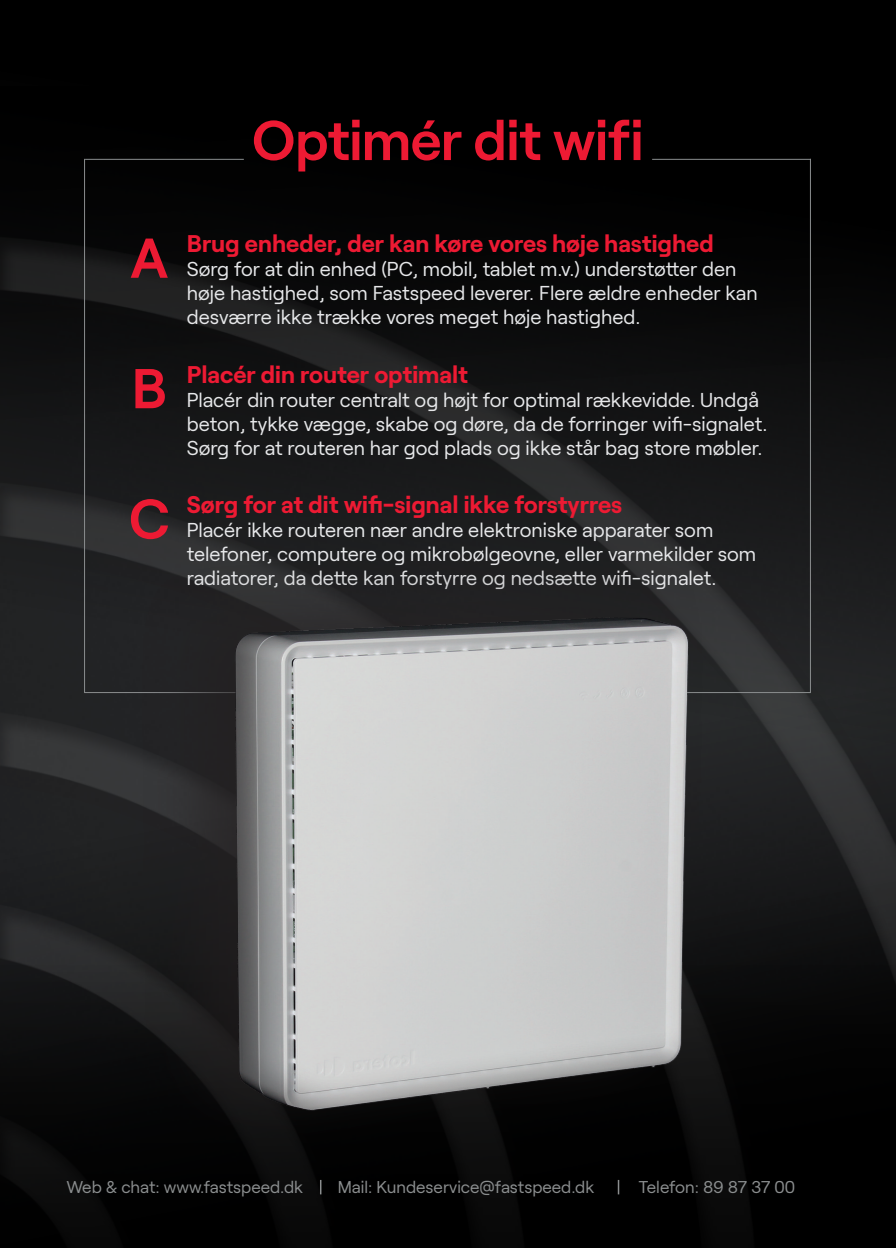
<style>
.page{position:relative;width:896px;height:1248px;background:#fff}
.page>*{position:absolute;margin:0;border:0;box-sizing:border-box;transform-origin:0 0}
.Fastspeed_Overskrift_-_03{font:600 56px "Roobert";letter-spacing:-.01em;color:#ed1a33}
.t1{font:700 24px "Roobert";color:#ed1a33}
.t2{font:20px/24px "Roobert";color:#e6e7e9}
.t3{font:17px "Roobert";color:#8b8e8f}
</style>
<div class="page">
<div style="left:0;top:0;width:896px;height:234px;background:#000"></div>
<div style="left:0;top:234px;width:896px;height:1013px;background:#231f20;opacity:.75"></div>
<img style="left:0;top:865px;width:896px;height:382px">
<hr style="left:84px;top:692px;width:727px;height:1px;background:#8b8e8f">
<hr style="left:652px;top:159px;width:159px;height:1px;background:#8b8e8f">
<hr style="left:810px;top:159px;width:1px;height:533px;background:#8b8e8f">
<hr style="left:85px;top:159px;width:159px;height:1px;background:#8b8e8f">
<hr style="left:84px;top:159px;width:1px;height:533px;background:#8b8e8f">
<svg style="left:320px;top:1179px;width:1px;height:15px"></svg>
<svg style="left:618px;top:1179px;width:1px;height:15px"></svg>
<div style="left:139px;top:549px;width:567px;height:603px;background:#231f20;opacity:.65"></div>
<div style="left:68px;top:574px;width:704px;height:579px;background:#231f20;opacity:.52"></div>
<p class="Fastspeed_Overskrift_-_03" style="left:252px;top:97px;width:393px">Optimér dit wif i</p>
<p class="Fastspeed_Overskrift_-_03" style="left:130px;top:215px;width:39px">A</p>
<p class="Fastspeed_Overskrift_-_03" style="left:132px;top:345px;width:37px">B</p>
<p class="Fastspeed_Overskrift_-_03" style="left:129px;top:476px;width:42px">C</p>
<p class="t1" style="left:187px;top:225px;width:528px">Brug enheder, der kan køre vores høje hastighed</p>
<p class="t2" style="left:187px;top:256px;width:572px">Sørg for at din enhed (PC, mobil, tablet m.v.) understøtter den høje hastighed, som Fastspeed leverer. Flere ældre enheder kan desværre ikke trække vores meget høje hastighed.</p>
<p class="t1" style="left:187px;top:355px;width:283px">Placér din router optimalt</p>
<p class="t2" style="left:187px;top:386px;width:582px">Placér din router centralt og højt for optimal rækkevidde. Undgå beton, tykke vægge, skabe og døre, da de forringer wifi-signalet.<br>Sørg for at routeren har god plads og ikke står bag store møbler.</p>
<p class="t1" style="left:187px;top:486px;width:437px">Sørg for at dit wifi-signal ikke forstyrres</p>
<p class="t2" style="left:187px;top:516px;width:571px">Placér ikke routeren nær andre elektroniske apparater som telefoner, computere og mikrobølgeovne, eller varmekilder som radiatorer, da dette kan forstyrre og nedsætte wifi-signalet.</p>
<p class="t3" style="left:66px;top:1174px;width:238px">Web &amp; chat: www.fastspeed.dk</p>
<p class="t3" style="left:338px;top:1174px;width:258px">Mail: Kundeservice@fastspeed.dk</p>
<p class="t3" style="left:639px;top:1174px;width:158px">Telefon: 89 87 37 00</p>
</div>
